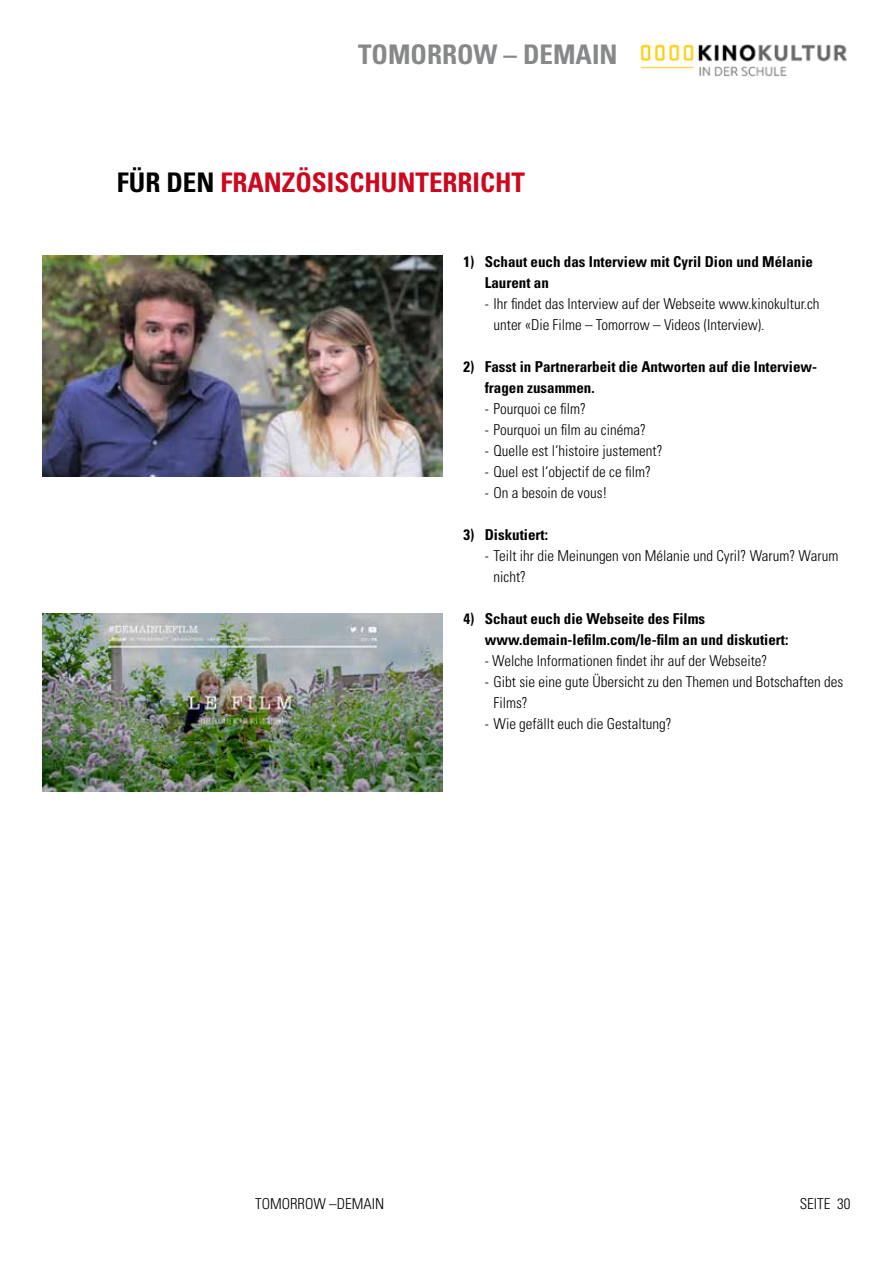
<style>
.page{position:relative;width:893px;height:1263px;background:#fff}
.page>*{position:absolute;margin:0;border:0;box-sizing:border-box;transform-origin:0 0}
.t1{font:700 condensed 27px "Univers";color:#cd071e}
.t2{font:700 condensed 27px "Univers";color:#87888a}
.t3{font:300 condensed 15px/21px "Univers";color:#000}
.t4{font:700 condensed 15px/21px "Univers";color:#000}
.s1{color:#000}
</style>
<div class="page">
<img style="left:640px;top:44px;width:207px;height:33px">
<img style="left:43px;top:255px;width:399px;height:221px">
<img style="left:43px;top:613px;width:399px;height:178px">
<h1 class="t2" style="left:358px;top:38px;width:261px">TOMORROW – DEMAIN</h1>
<h1 class="t1" style="left:117px;top:165px;width:410px"><span class="s1">FÜR DEN</span> FRANZÖSISCHUNTERRICHT</h1>
<p class="t4" style="left:485px;top:251px;width:330px;text-indent:-21px">1) Schaut euch das Interview mit Cyril Dion und Mélanie<br>Laurent an</p>
<p class="t3" style="left:493px;top:293px;width:328px;text-indent:-9px">- Ihr findet das Interview auf der Webseite www.kinokultur.ch unter «Die Filme – Tomorrow – Videos (Interview).</p>
<p class="t4" style="left:485px;top:356px;width:334px;text-indent:-21px">2) Fasst in Partnerarbeit die Antworten auf die Interview&shy;fragen zusammen.</p>
<p class="t3" style="left:485px;top:398px;width:103px">- Pourquoi ce film?</p>
<p class="t3" style="left:485px;top:419px;width:163px">- Pourquoi un film au cinéma?</p>
<p class="t3" style="left:485px;top:440px;width:179px">- Quelle est l‘histoire justement?</p>
<p class="t3" style="left:485px;top:461px;width:168px">- Quel est l‘objectif de ce film?</p>
<p class="t3" style="left:485px;top:482px;width:124px">- On a besoin de vous!</p>
<p class="t4" style="left:463px;top:524px;width:86px">3) Diskutiert:</p>
<p class="t3" style="left:493px;top:545px;width:346px;text-indent:-9px">- Teilt ihr die Meinungen von Mélanie und Cyril? Warum? Warum nicht?</p>
<p class="t4" style="left:485px;top:608px;width:305px;text-indent:-21px">4) Schaut euch die Webseite des Films www.demain-lefilm.com/le-film an und diskutiert:</p>
<p class="t3" style="left:485px;top:650px;width:284px">- Welche Informationen findet ihr auf der Webseite?</p>
<p class="t3" style="left:493px;top:671px;width:351px;text-indent:-9px">- Gibt sie eine gute Übersicht zu den Themen und Botschaften des<br>Films?</p>
<p class="t3" style="left:485px;top:713px;width:188px">- Wie gefällt euch die Gestaltung?</p>
<p class="t3" style="left:255px;top:1193px;width:131px">TOMORROW –DEMAIN</p>
<p class="t3" style="left:800px;top:1193px;width:52px">SEITE 30</p>
</div>
